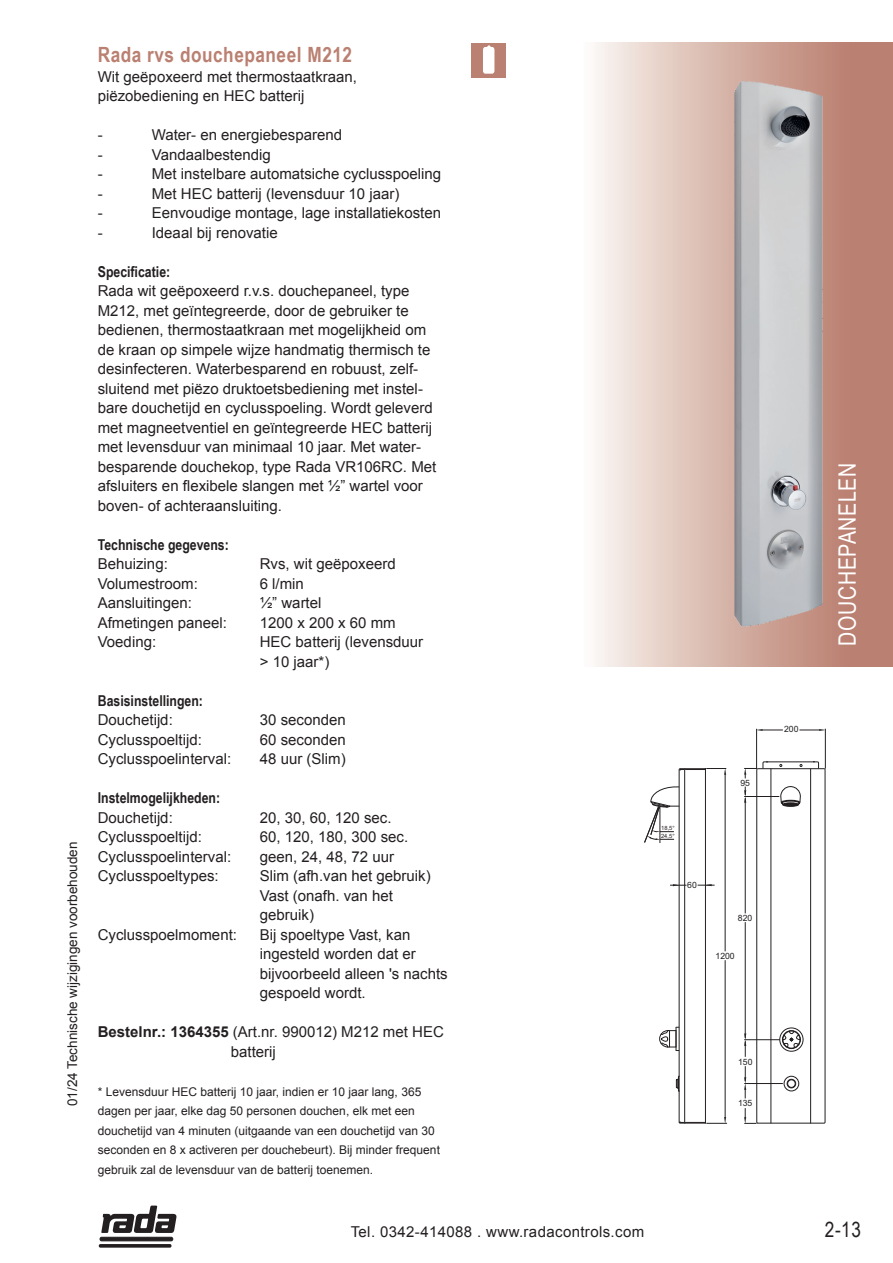
<style>
.page{position:relative;width:893px;height:1263px;background:#fff}
.page>*{position:absolute;margin:0;border:0;box-sizing:border-box;transform-origin:0 0}
.t1{font:24px "Arial Narrow";letter-spacing:.025em;color:#fff}
.t2{font:700 21px "Arial Narrow";letter-spacing:.025em;color:#ba8071}
.t3{font:21px "Arial Narrow";color:#231f20}
.t4{font:15px/19.5px "Arial";color:#231f20}
.t5{font:700 15px "Arial Narrow";color:#231f20}
.t6{font:15px "Arial";letter-spacing:.025em;color:#231f20}
.t7{font:13.5px "Arial";color:#231f20}
.t8{font:12px/19.5px "Arial";color:#231f20}
.t9{font:8.7px "Arial";color:#231f20}
.t10{font:5.7px/7.8px "Arial";color:#231f20}
.s1{font-weight:700}
</style>
<div class="page">
<svg style="left:472px;top:43px;width:421px;height:623px"></svg>
<div style="left:100px;top:1237px;width:73px;height:4px;background:#2c2829;border:1px solid #231f20;border-radius:2px"></div>
<hr style="left:99px;top:1244px;width:73px;height:3px;background:#231f20;border-radius:2px">
<svg style="left:101px;top:1205px;width:75px;height:28px"></svg>
<hr style="left:825px;top:729px;width:1px;height:40px;background:#231f20">
<hr style="left:756px;top:729px;width:1px;height:40px;background:#231f20">
<svg style="left:756px;top:729px;width:27px;height:2px"></svg>
<svg style="left:799px;top:729px;width:26px;height:2px"></svg>
<svg style="left:744px;top:761px;width:82px;height:363px"></svg>
<hr style="left:766px;top:762px;width:48px;height:1px;background:#231f20">
<svg style="left:644px;top:768px;width:83px;height:356px"></svg>
<div style="left:787px;top:1079px;width:9px;height:9px;border:1px solid #231f20;border-radius:50%"></div>
<div style="left:784px;top:1076px;width:15px;height:15px;border:1px solid #231f20;border-radius:50%"></div>
<div style="left:787px;top:1079px;width:8px;height:9px;border:1px solid #231f20;border-radius:50%"></div>
<div style="left:472px;top:43px;width:34px;height:34px;background:#ba8071"></div>
<svg style="left:483px;top:45px;width:11px;height:29px"></svg>
<img style="left:734px;top:82px;width:91px;height:546px">
<p class="t7" style="left:63px;top:1106px;width:266px;rotate:-90deg">01/24 Technische wijzigingen voorbehouden</p>
<h2 class="t2" style="left:98px;top:39px;width:256px">Rada rvs douchepaneel M212</h2>
<p class="t4" style="left:98px;top:66px;width:261px">Wit geëpoxeerd met thermostaatkraan, piëzobediening en HEC batterij</p>
<p class="t4" style="left:98px;top:125px;width:6px">-</p>
<p class="t4" style="left:152px;top:125px;width:192px">Water- en energiebesparend</p>
<p class="t4" style="left:98px;top:144px;width:6px">-</p>
<p class="t4" style="left:152px;top:144px;width:120px">Vandaalbestendig</p>
<p class="t4" style="left:98px;top:164px;width:6px">-</p>
<p class="t4" style="left:152px;top:164px;width:291px">Met instelbare automatsiche cyclusspoeling</p>
<p class="t4" style="left:98px;top:183px;width:6px">-</p>
<p class="t4" style="left:152px;top:183px;width:249px">Met HEC batterij (levensduur 10 jaar)</p>
<p class="t4" style="left:98px;top:203px;width:6px">-</p>
<p class="t4" style="left:152px;top:203px;width:291px">Eenvoudige montage, lage installatiekosten</p>
<p class="t4" style="left:98px;top:222px;width:6px">-</p>
<p class="t4" style="left:152px;top:222px;width:127px">Ideaal bij renovatie</p>
<p class="t5" style="left:98px;top:260px;width:74px">Specificatie:</p>
<p class="t4" style="left:98px;top:281px;width:340px">Rada wit geëpoxeerd r.v.s. douchepaneel, type M212, met geïntegreerde, door de gebruiker te bedienen, thermostaatkraan met mogelijkheid om de kraan op simpele wijze handmatig thermisch te desinfecteren. Waterbesparend en robuust, zelf&shy;sluitend met piëzo druktoetsbediening met instel&shy;bare douchetijd en cyclusspoeling. Wordt geleverd met magneetventiel en geïntegreerde HEC batterij met levensduur van minimaal 10 jaar. Met water&shy;besparende douchekop, type Rada VR106RC. Met afsluiters en flexibele slangen met ½” wartel voor boven- of achteraansluiting.</p>
<p class="t5" style="left:98px;top:533px;width:133px">Technische gegevens:</p>
<p class="t4" style="left:98px;top:554px;width:72px">Behuizing:</p>
<p class="t4" style="left:260px;top:554px;width:137px">Rvs, wit geëpoxeerd</p>
<p class="t4" style="left:98px;top:573px;width:102px">Volumestroom:</p>
<p class="t4" style="left:260px;top:573px;width:46px">6 l/min</p>
<p class="t4" style="left:98px;top:593px;width:96px">Aansluitingen:</p>
<p class="t4" style="left:260px;top:593px;width:63px">½” wartel</p>
<p class="t4" style="left:98px;top:612px;width:131px">Afmetingen paneel:</p>
<p class="t4" style="left:260px;top:612px;width:137px">1200 x 200 x 60 mm</p>
<p class="t4" style="left:98px;top:632px;width:60px">Voeding:</p>
<p class="t4" style="left:260px;top:632px;width:165px">HEC batterij (levensduur &gt; 10 jaar*)</p>
<p class="t5" style="left:98px;top:689px;width:107px">Basisinstellingen:</p>
<p class="t4" style="left:98px;top:710px;width:77px">Douchetijd:</p>
<p class="t4" style="left:260px;top:710px;width:87px">30 seconden</p>
<p class="t4" style="left:98px;top:729px;width:106px">Cyclusspoeltijd:</p>
<p class="t4" style="left:260px;top:729px;width:87px">60 seconden</p>
<p class="t4" style="left:98px;top:749px;width:135px">Cyclusspoelinterval:</p>
<p class="t4" style="left:260px;top:749px;width:87px">48 uur (Slim)</p>
<p class="t5" style="left:98px;top:786px;width:124px">Instelmogelijkheden:</p>
<p class="t4" style="left:98px;top:807px;width:77px">Douchetijd:</p>
<p class="t4" style="left:260px;top:807px;width:133px">20, 30, 60, 120 sec.</p>
<p class="t4" style="left:98px;top:827px;width:106px">Cyclusspoeltijd:</p>
<p class="t4" style="left:260px;top:827px;width:150px">60, 120, 180, 300 sec.</p>
<p class="t4" style="left:98px;top:846px;width:135px">Cyclusspoelinterval:</p>
<p class="t4" style="left:260px;top:846px;width:136px">geen, 24, 48, 72 uur</p>
<p class="t4" style="left:98px;top:866px;width:122px">Cyclusspoeltypes:</p>
<p class="t4" style="left:260px;top:866px;width:172px">Slim (afh.van het gebruik)<br>Vast (onafh. van het gebruik)</p>
<p class="t4" style="left:98px;top:924px;width:141px">Cyclusspoelmoment:</p>
<p class="t4" style="left:260px;top:924px;width:189px">Bij spoeltype Vast, kan ingesteld worden dat er bijvoorbeeld alleen 's nachts gespoeld wordt.</p>
<p class="t4" style="left:231px;top:1022px;width:214px;text-indent:-133px"><span class="s1">Bestelnr.: 1364355</span> (Art.nr. 990012) M212 met HEC batterij</p>
<p class="t8" style="left:98px;top:1081px;width:344px">* Levensduur HEC batterij 10 jaar, indien er 10 jaar lang, 365 dagen per jaar, elke dag 50 personen douchen, elk met een douchetijd van 4 minuten (uitgaande van een douchetijd van 30 seconden en 8 x activeren per douchebeurt). Bij minder frequent gebruik zal de levensduur van de batterij toenemen.</p>
<p class="t10" style="left:661px;top:824px;width:15px">18,5°<br>24,5°</p>
<p class="t9" style="left:687px;top:878px;width:11px">60</p>
<p class="t9" style="left:740px;top:776px;width:11px">95</p>
<p class="t9" style="left:738px;top:911px;width:16px">820</p>
<p class="t9" style="left:715px;top:950px;width:21px">1200</p>
<p class="t9" style="left:784px;top:723px;width:16px">200</p>
<p class="t9" style="left:738px;top:1055px;width:16px">150</p>
<p class="t9" style="left:738px;top:1097px;width:16px">135</p>
<h1 class="t1" style="left:830px;top:645px;width:184px;rotate:-90deg">DOUCHEPANELEN</h1>
<p class="t6" style="left:351px;top:1222px;width:295px">Tel. 0342-414088 . www.radacontrols.com</p>
<h2 class="t3" style="left:825px;top:1215px;width:38px">2-13</h2>
</div>
